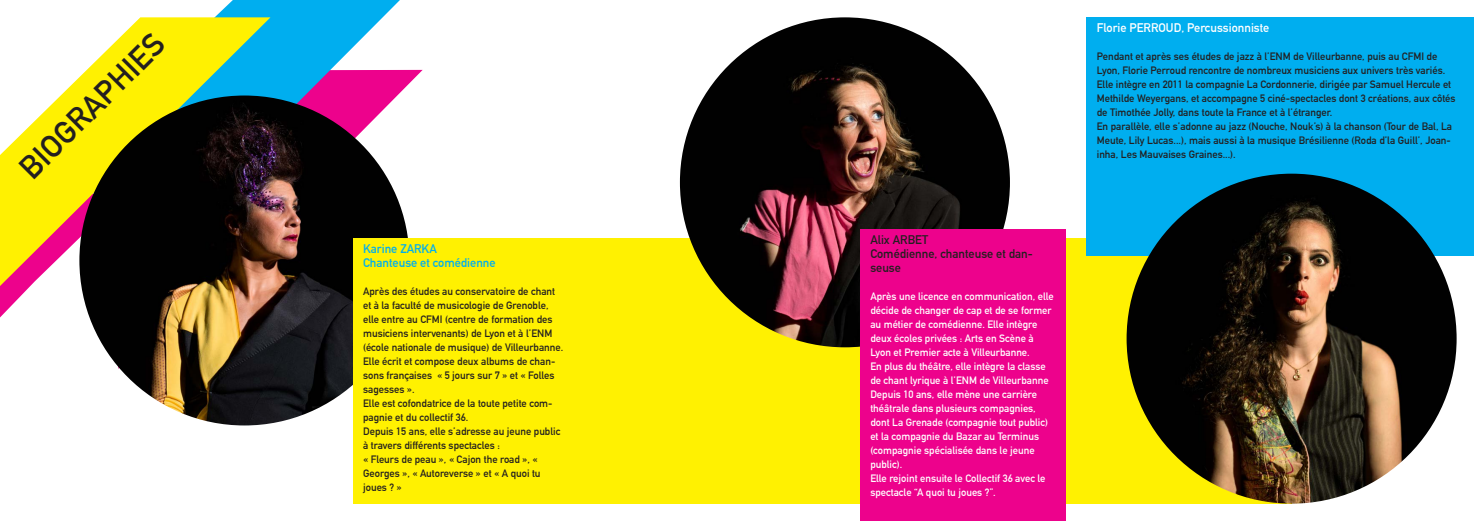
<style>
.page{position:relative;width:1474px;height:521px;background:#fff}
.page>*{position:absolute;margin:0;border:0;box-sizing:border-box;transform-origin:0 0}
.t1{font:700 31.5px "DIN Alternate";color:#231f20}
.t2{font:700 12.25px/14px "DIN Alternate";color:#231f20}
.t3{font:700 12.25px "DIN Alternate";color:#00aeef}
.t4{font:700 12.25px "DIN Alternate";color:#fff}
.t5{font:700 10.5px/14px "DIN Alternate";color:#231f20}
.t6{font:700 10.5px/14px "DIN Alternate";color:#fff}
</style>
<div class="page">
<div style="left:554px;top:238px;width:737px;height:266px;background:#fff101"></div>
<svg style="left:0;top:286px;width:89px;height:31px"></svg>
<svg style="left:215px;top:0;width:185px;height:205px"></svg>
<svg style="left:0;top:17px;width:270px;height:269px;fill:#fff101"></svg>
<div style="left:1086px;top:17px;width:387px;height:238px;background:#00aeef"></div>
<img style="left:79px;top:95px;width:330px;height:330px;border-radius:165px">
<img style="left:1126px;top:174px;width:330px;height:330px;border-radius:165px">
<div style="left:353px;top:238px;width:220px;height:266px;background:#fff101"></div>
<img style="left:680px;top:17px;width:329px;height:330px;border-radius:165px">
<div style="left:860px;top:229px;width:206px;height:292px;background:#ed028c"></div>
<p class="t1" style="left:8px;top:156px;width:192px;rotate:-45deg">BIOGRAPHIES</p>
<p class="t3" style="left:363px;top:239px;width:75px">Karine ZARKA</p>
<p class="t3" style="left:363px;top:253px;width:134px">Chanteuse et comédienne</p>
<p class="t5" style="left:363px;top:283px;width:202px">Après des études au conservatoire de chant et à la faculté de musicologie de Grenoble, elle entre au CFMI (centre de formation des musiciens intervenants) de Lyon et à l’ENM (école nationale de musique) de Villeurbanne.</p>
<p class="t5" style="left:363px;top:353px;width:194px;text-align:justify">Elle écrit et compose deux albums de chan&shy;sons françaises « 5 jours sur 7 » et « Folles sagesses ».</p>
<p class="t5" style="left:363px;top:395px;width:191px">Elle est cofondatrice de la toute petite com&shy;pagnie et du collectif 36.</p>
<p class="t5" style="left:363px;top:423px;width:199px">Depuis 15 ans, elle s’adresse au jeune public à travers différents spectacles :</p>
<p class="t5" style="left:363px;top:451px;width:179px">« Fleurs de peau », « Cajon the road », «<br>Georges », « Autoreverse » et « A quoi tu joues ? »</p>
<p class="t2" style="left:870px;top:232px;width:59px">Alix ARBET</p>
<p class="t2" style="left:870px;top:246px;width:164px">Comédienne, chanteuse et dan&shy;seuse</p>
<p class="t6" style="left:870px;top:289px;width:185px">Après une licence en communication, elle décide de changer de cap et de se former au métier de comédienne. Elle intègre deux écoles privées : Arts en Scène à Lyon et Premier acte à Villeurbanne.</p>
<p class="t6" style="left:870px;top:359px;width:180px">En plus du théâtre, elle intègre la classe de chant lyrique à l’ENM de Villeurbanne</p>
<p class="t6" style="left:870px;top:387px;width:179px">Depuis 10 ans, elle mène une carrière théâtrale dans plusieurs compagnies, dont La Grenade (compagnie tout public) et la compagnie du Bazar au Terminus (compagnie spécialisée dans le jeune public).</p>
<p class="t6" style="left:870px;top:471px;width:177px">Elle rejoint ensuite le Collectif 36 avec le spectacle “A quoi tu joues ?”.</p>
<p class="t4" style="left:1096px;top:18px;width:174px">Florie PERROUD, Percussionniste</p>
<p class="t5" style="left:1096px;top:49px;width:350px">Pendant et après ses études de jazz à l’ENM de Villeurbanne, puis au CFMI de<br>Lyon, Florie Perroud rencontre de nombreux musiciens aux univers très variés.</p>
<p class="t5" style="left:1096px;top:77px;width:360px">Elle intègre en 2011 la compagnie La Cordonnerie, dirigée par Samuel Hercule et<br>Methilde Weyergans, et accompagne 5 ciné-spectacles dont 3 créations, aux côtés de Timothée Jolly, dans toute la France et à l’étranger.</p>
<p class="t5" style="left:1096px;top:119px;width:357px">En parallèle, elle s’adonne au jazz (Nouche, Nouk’s) à la chanson (Tour de Bal, La<br>Meute, Lily Lucas...), mais aussi à la musique Brésilienne (Roda d’la Guill’, Joan&shy;inha, Les Mauvaises Graines...).</p>
</div>
